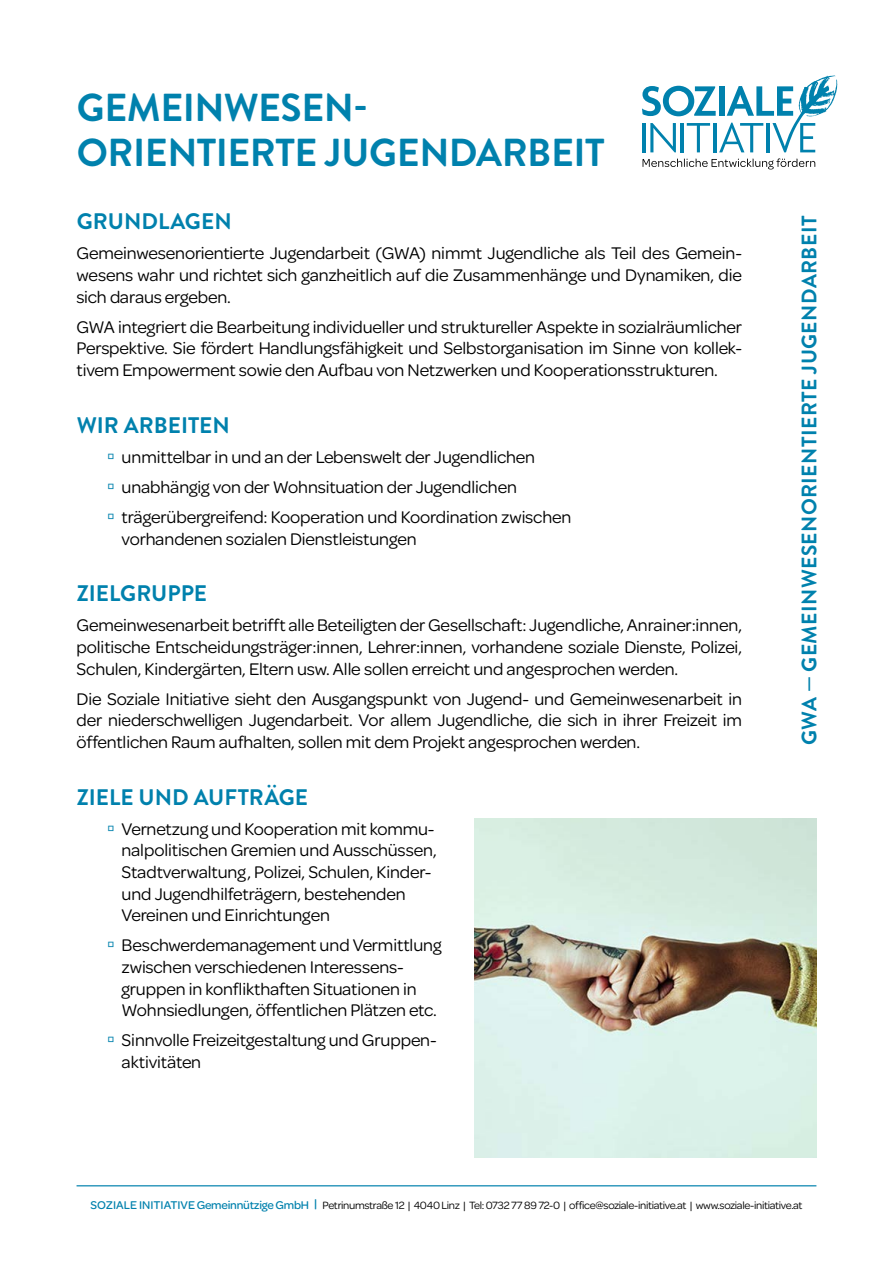
<style>
.page{position:relative;width:893px;height:1263px;background:#fff}
.page>*{position:absolute;margin:0;border:0;box-sizing:border-box;transform-origin:0 0}
.t1{font:700 39px/45px "Brandon Grotesque";letter-spacing:-.01em;color:#0081ad}
.t2{font:700 22.5px "Brandon Grotesque";color:#0081ad}
.t3{font:700 21px "Brandon Grotesque";letter-spacing:.02em;color:#0081ad}
.t4{font:18px/21.6px "Omnes VF";letter-spacing:-.005em;color:#000;text-align:justify}
.t5{font:11.25px "Omnes VF";letter-spacing:-.03em;color:#000}
.s1{color:#0081ad}
.s2{font-family:"Omnes";font-weight:500;font-size:12px;color:#0081ad}
</style>
<div class="page">
<svg style="left:643px;top:158px;width:172px;height:11px"></svg>
<svg style="left:642px;top:75px;width:195px;height:77px"></svg>
<hr style="left:77px;top:1185px;width:739px;height:1px;background:#0081ad">
<img style="left:475px;top:819px;width:341px;height:338px">
<h1 class="t1" style="left:77px;top:85px;width:529px">GEMEINWESEN-<br>ORIENTIERTE JUGENDARBEIT</h1>
<p class="t2" style="left:77px;top:206px;width:157px">GRUNDLAGEN</p>
<p class="t4" style="left:77px;top:241px;width:667px">Gemeinwesenorientierte Jugendarbeit (GWA) nimmt Jugendliche als Teil des Gemein&shy;wesens wahr und richtet sich ganzheitlich auf die Zusammenhänge und Dynamiken, die sich daraus ergeben.</p>
<p class="t4" style="left:77px;top:315px;width:667px">GWA integriert die Bearbeitung individueller und struktureller Aspekte in sozialräumlicher Perspektive. Sie fördert Handlungsfähigkeit und Selbstorganisation im Sinne von kollek&shy;tivem Empowerment sowie den Aufbau von Netzwerken und Kooperationsstrukturen.</p>
<p class="t2" style="left:77px;top:409px;width:155px">WIR ARBEITEN</p>
<p class="t4" style="left:108px;top:445px;width:429px"><span class="s1">→</span> unmittelbar in und an der Lebenswelt der Jugendlichen</p>
<p class="t4" style="left:108px;top:475px;width:411px"><span class="s1">→</span> unabhängig von der Wohnsituation der Jugendlichen</p>
<p class="t4" style="left:122px;top:505px;width:451px;text-indent:-14px"><span class="s1">→</span> trägerübergreifend: Kooperation und Koordination zwischen vorhandenen sozialen Dienstleistungen</p>
<p class="t2" style="left:77px;top:578px;width:132px">ZIELGRUPPE</p>
<p class="t4" style="left:77px;top:613px;width:667px">Gemeinwesenarbeit betrifft alle Beteiligten der Gesellschaft: Jugendliche, Anrainer:innen, politische Entscheidungsträger:innen, Lehrer:innen, vorhandene soziale Dienste, Polizei, Schulen, Kindergärten, Eltern usw. Alle sollen erreicht und angesprochen werden.</p>
<p class="t4" style="left:77px;top:687px;width:667px">Die Soziale Initiative sieht den Ausgangspunkt von Jugend- und Gemeinwesenarbeit in der niederschwelligen Jugendarbeit. Vor allem Jugendliche, die sich in ihrer Freizeit im öffentlichen Raum aufhalten, sollen mit dem Projekt angesprochen werden.</p>
<p class="t2" style="left:77px;top:781px;width:233px">ZIELE UND AUFTRÄGE</p>
<p class="t4" style="left:122px;top:817px;width:317px;text-align:left;text-indent:-14px"><span class="s1">→</span> Vernetzung und Kooperation mit kommu&shy;nalpolitischen Gremien und Ausschüssen, Stadtverwaltung, Polizei, Schulen, Kinder&shy;und Jugendhilfeträgern, bestehenden Vereinen und Einrichtungen</p>
<p class="t4" style="left:122px;top:933px;width:321px;text-align:left;text-indent:-14px"><span class="s1">→</span> Beschwerdemanagement und Vermittlung zwischen verschiedenen Interessens&shy;gruppen in konflikthaften Situationen in Wohnsiedlungen, öffentlichen Plätzen etc.</p>
<p class="t4" style="left:122px;top:1028px;width:317px;text-indent:-14px"><span class="s1">→</span> Sinnvolle Freizeitgestaltung und Gruppen&shy;aktivitäten</p>
<p class="t3" style="left:794px;top:745px;width:531px;rotate:-90deg">GWA — GEMEINWESENORIENTIERTE JUGENDARBEIT</p>
<p class="t5" style="left:90px;top:1197px;width:714px"><span class="s2">SOZIALE INITIATIVE Gemeinnützige GmbH |</span> Petrinumstraße 12 | 4040 Linz | Tel: 0732 77 89 72-0 | office@soziale-initiative.at | www.soziale-initiative.at</p>
</div>
